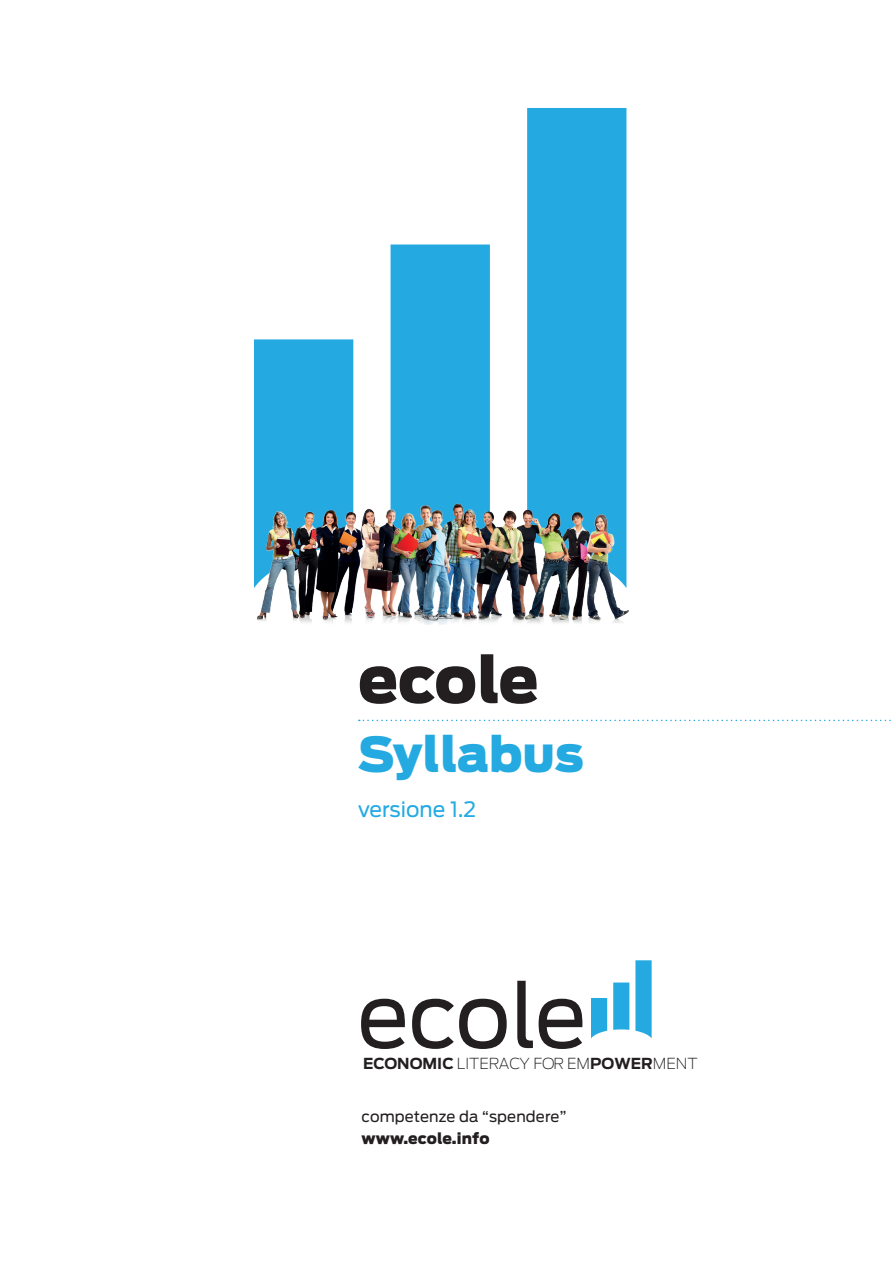
<style>
.page{position:relative;width:893px;height:1263px;background:#fff}
.page>*{position:absolute;margin:0;border:0;box-sizing:border-box;transform-origin:0 0}
.t1{font:900 63px "Antenna";letter-spacing:-.01em;color:#231f20}
.t2{font:900 48px "Antenna";color:#24aae1}
.t3{font:21px "Antenna";color:#24aae1}
.t4{font:200 15.15px "Antenna";color:#231f20}
.t5{font:15px "Antenna";letter-spacing:.01em;color:#231f20}
.t6{font:900 15px "Antenna";letter-spacing:.01em;color:#231f20}
.s1{font-weight:700}
</style>
<div class="page">
<div style="left:254px;top:339px;width:99px;height:164px;background:#24aae1"></div>
<div style="left:391px;top:244px;width:99px;height:259px;background:#24aae1"></div>
<svg style="left:527px;top:108px;width:99px;height:395px;background:#27abe1"></svg>
<svg style="left:359px;top:720px;width:532px;height:1px"></svg>
<img style="left:254px;top:503px;width:375px;height:122px">
<svg style="left:361px;top:999px;width:44px;height:50px"></svg>
<svg style="left:517px;top:981px;width:16px;height:67px"></svg>
<svg style="left:539px;top:999px;width:44px;height:50px"></svg>
<svg style="left:412px;top:999px;width:95px;height:50px"></svg>
<svg style="left:591px;top:998px;width:16px;height:40px"></svg>
<svg style="left:613px;top:982px;width:16px;height:48px"></svg>
<svg style="left:635px;top:960px;width:17px;height:78px"></svg>
<h1 class="t1" style="left:358px;top:643px;width:182px">ecole</h1>
<h2 class="t2" style="left:358px;top:726px;width:227px">Syllabus</h2>
<h3 class="t3" style="left:358px;top:797px;width:120px">versione 1.2</h3>
<p class="t4" style="left:363px;top:1054px;width:336px"><span class="s1">ECONOMIC</span> LITERACY FOR EM<span class="s1">POWER</span>MENT</p>
<p class="t5" style="left:362px;top:1107px;width:206px">competenze da “spendere”</p>
<p class="t6" style="left:362px;top:1129px;width:129px">www.ecole.info</p>
</div>
